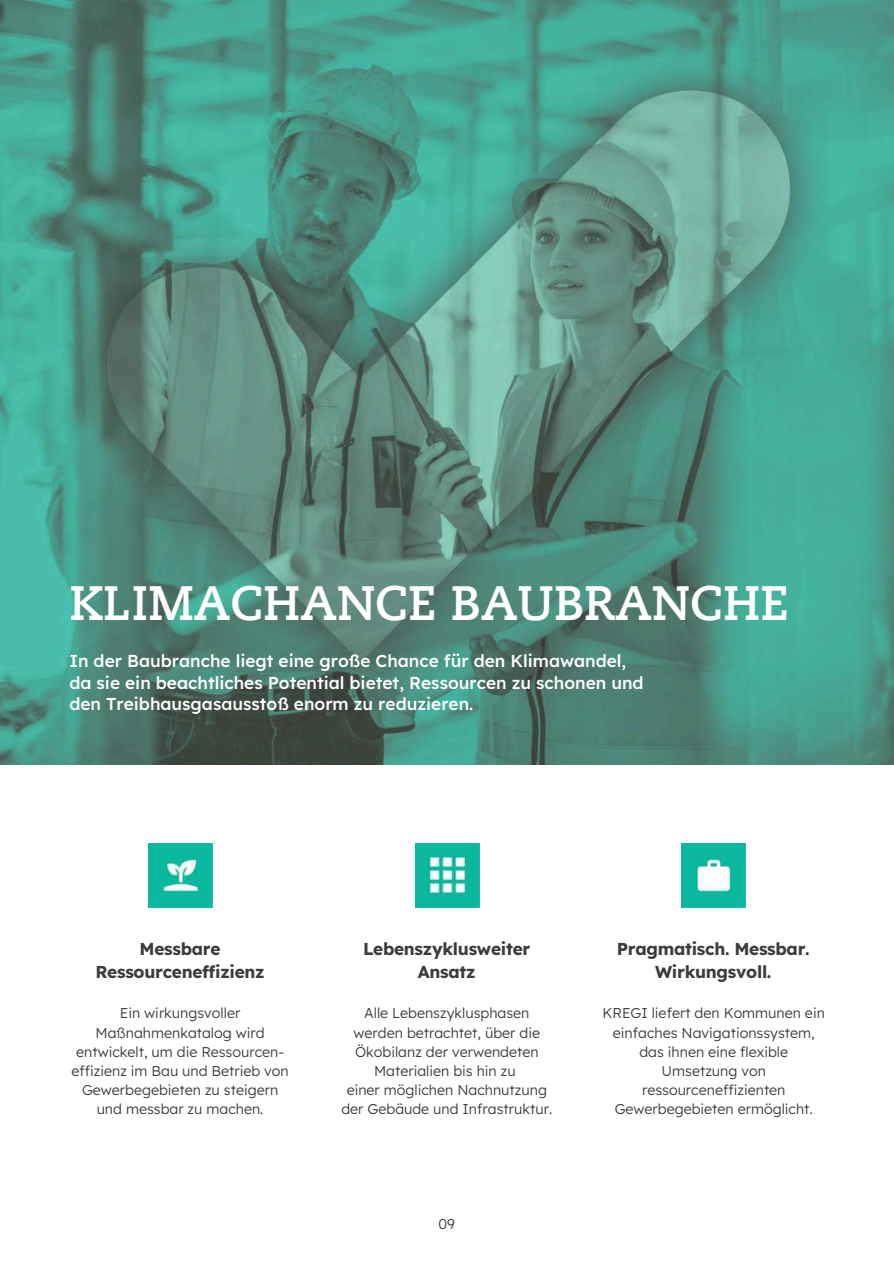
<style>
.page{position:relative;width:894px;height:1264px;background:#fff}
.page>*{position:absolute;margin:0;border:0;box-sizing:border-box;transform-origin:0 0}
.t1{font:700 48px "Caecilia LT Pro 75";color:#fff}
.t2{font:500 17.25px/21.3px "Lexend";color:#fff}
.t3{font:700 17.25px/22.5px "Lexend";letter-spacing:-.015em;color:#3c3c3c;text-align:center}
.t4{font:300 14.25px/19.2px "Lexend";color:#3c3c3c;text-align:center}
</style>
<div class="page">
<img style="left:681px;top:843px;width:64px;height:64px">
<img style="left:148px;top:843px;width:64px;height:64px">
<img style="left:415px;top:843px;width:64px;height:64px">
<img style="left:0;top:0;width:893px;height:764px">
<h1 class="t1" style="left:69px;top:571px;width:720px">KLIMACHANCE BAUBRANCHE</h1>
<p class="t2" style="left:69px;top:649px;width:575px">In der Baubranche liegt eine große Chance für den Klimawandel, da sie ein beachtliches Potential bietet, Ressourcen zu schonen und den Treibhausgasausstoß enorm zu reduzieren.</p>
<p class="t3" style="left:95px;top:936px;width:171px">Messbare<br>Ressourceneffizienz</p>
<p class="t3" style="left:363px;top:936px;width:169px">Lebenszyklusweiter<br>Ansatz</p>
<p class="t3" style="left:616px;top:936px;width:194px">Pragmatisch. Messbar.<br>Wirkungsvoll.</p>
<p class="t4" style="left:71px;top:1002px;width:219px">Ein wirkungsvoller<br>Maßnahmenkatalog wird entwickelt, um die Ressourcen&shy;effizienz im Bau und Betrieb von<br>Gewerbegebieten zu steigern und messbar zu machen.</p>
<p class="t4" style="left:341px;top:1002px;width:212px">Alle Lebenszyklusphasen werden betrachtet, über die<br>Ökobilanz der verwendeten<br>Materialien bis hin zu<br>einer möglichen Nachnutzung der Gebäude und Infrastruktur.</p>
<p class="t4" style="left:602px;top:1002px;width:224px">KREGI liefert den Kommunen ein einfaches Navigationssystem, das ihnen eine flexible<br>Umsetzung von ressourceneffizienten<br>Gewerbegebieten ermöglicht.</p>
<p class="t4" style="left:438px;top:1213px;width:18px">09</p>
</div>
